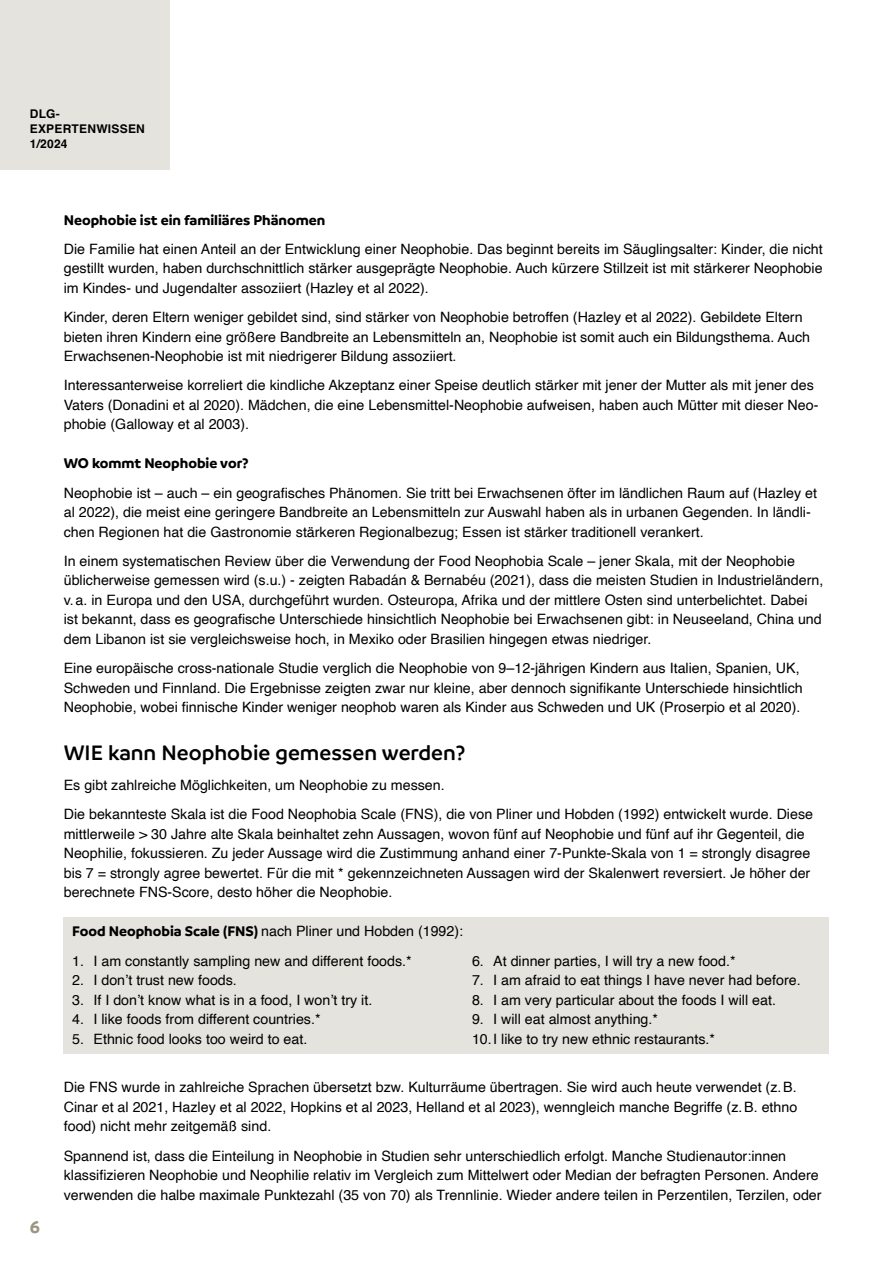
<style>
.page{position:relative;width:893px;height:1263px;background:#fff}
.page>*{position:absolute;margin:0;border:0;box-sizing:border-box;transform-origin:0 0}
.Ü1{font:600 22.5px "Branding";color:#000}
.t1{font:700 18px "Branding";color:#9b9583}
.Ü2{font:700 15px "Branding";color:#000}
.Fliesstext_9_5pt_Abstand{font:14.25px/19.5px "Helvetica";color:#000}
.Fliesstext_9_5pt{font:14.25px/19.5px "Helvetica";color:#000}
.Ü2-2{font:14.25px "Helvetica";color:#000}
.t2{font:700 12px/15px "Helvetica";letter-spacing:.02em;color:#000}
.s1{font-family:"Branding";font-weight:700;font-size:15px}
</style>
<div class="page">
<div style="left:0;top:0;width:170px;height:170px;background:#e5e3dd"></div>
<div style="left:64px;top:917px;width:765px;height:136px;background:#e5e3dd"></div>
<p class="t2" style="left:30px;top:107px;width:117px">DLG-<br>EXPERTENWISSEN<br>1/2024</p>
<p class="t1" style="left:30px;top:1217px;width:12px">6</p>
<p class="Ü2" style="left:64px;top:211px;width:263px">Neophobie ist ein familiäres Phänomen</p>
<p class="Fliesstext_9_5pt_Abstand" style="left:64px;top:239px;width:760px;text-align:justify">Die Familie hat einen Anteil an der Entwicklung einer Neophobie. Das beginnt bereits im Säuglingsalter: Kinder, die nicht gestillt wurden, haben durchschnittlich stärker ausgeprägte Neophobie. Auch kürzere Stillzeit ist mit stärkerer Neophobie im Kindes- und Jugendalter assoziiert (Hazley et al 2022).</p>
<p class="Fliesstext_9_5pt_Abstand" style="left:64px;top:308px;width:748px">Kinder, deren Eltern weniger gebildet sind, sind stärker von Neophobie betroffen (Hazley et al 2022). Gebildete Eltern bieten ihren Kindern eine größere Bandbreite an Lebensmitteln an, Neophobie ist somit auch ein Bildungsthema. Auch<br>Erwachsenen-Neophobie ist mit niedrigerer Bildung assoziiert.</p>
<p class="Fliesstext_9_5pt_Abstand" style="left:64px;top:376px;width:756px">Interessanterweise korreliert die kindliche Akzeptanz einer Speise deutlich stärker mit jener der Mutter als mit jener des<br>Vaters (Donadini et al 2020). Mädchen, die eine Lebensmittel-Neophobie aufweisen, haben auch Mütter mit dieser Neo&shy;phobie (Galloway et al 2003).</p>
<p class="Ü2" style="left:64px;top:455px;width:186px">WO kommt Neophobie vor?</p>
<p class="Fliesstext_9_5pt_Abstand" style="left:64px;top:483px;width:755px">Neophobie ist – auch – ein geografisches Phänomen. Sie tritt bei Erwachsenen öfter im ländlichen Raum auf (Hazley et al 2022), die meist eine geringere Bandbreite an Lebensmitteln zur Auswahl haben als in urbanen Gegenden. In ländli&shy;chen Regionen hat die Gastronomie stärkeren Regionalbezug; Essen ist stärker traditionell verankert.</p>
<p class="Fliesstext_9_5pt_Abstand" style="left:64px;top:551px;width:761px">In einem systematischen Review über die Verwendung der Food Neophobia Scale – jener Skala, mit der Neophobie üblicherweise gemessen wird (s.u.) - zeigten Rabadán &amp; Bernabéu (2021), dass die meisten Studien in Industrieländern, v.a. in Europa und den USA, durchgeführt wurden. Osteuropa, Afrika und der mittlere Osten sind unterbelichtet. Dabei ist bekannt, dass es geografische Unterschiede hinsichtlich Neophobie bei Erwachsenen gibt: in Neuseeland, China und dem Libanon ist sie vergleichsweise hoch, in Mexiko oder Brasilien hingegen etwas niedriger.</p>
<p class="Fliesstext_9_5pt" style="left:64px;top:659px;width:740px">Eine europäische cross-nationale Studie verglich die Neophobie von 9–12-jährigen Kindern aus Italien, Spanien, UK,<br>Schweden und Finnland. Die Ergebnisse zeigten zwar nur kleine, aber dennoch signifikante Unterschiede hinsichtlich<br>Neophobie, wobei finnische Kinder weniger neophob waren als Kinder aus Schweden und UK (Proserpio et al 2020).</p>
<p class="Ü1" style="left:64px;top:741px;width:403px">WIE kann Neophobie gemessen werden?</p>
<p class="Fliesstext_9_5pt_Abstand" style="left:64px;top:776px;width:382px">Es gibt zahlreiche Möglichkeiten, um Neophobie zu messen.</p>
<p class="Fliesstext_9_5pt_Abstand" style="left:64px;top:805px;width:751px">Die bekannteste Skala ist die Food Neophobia Scale (FNS), die von Pliner und Hobden (1992) entwickelt wurde. Diese mittlerweile &gt; 30 Jahre alte Skala beinhaltet zehn Aussagen, wovon fünf auf Neophobie und fünf auf ihr Gegenteil, die Neophilie, fokussieren. Zu jeder Aussage wird die Zustimmung anhand einer 7-Punkte-Skala von 1 = strongly disagree bis 7 = strongly agree bewertet. Für die mit * gekennzeichneten Aussagen wird der Skalenwert reversiert. Je höher der berechnete FNS-Score, desto höher die Neophobie.</p>
<p class="Ü2-2" style="left:72px;top:920px;width:392px"><span class="s1">Food Neophobia Scale (FNS)</span> nach Pliner und Hobden (1992):</p>
<p class="Fliesstext_9_5pt_Abstand" style="left:72px;top:951px;width:341px">1. I am constantly sampling new and different foods.*</p>
<p class="Fliesstext_9_5pt_Abstand" style="left:72px;top:971px;width:166px">2. I don’t trust new foods.</p>
<p class="Fliesstext_9_5pt_Abstand" style="left:72px;top:990px;width:302px">3. If I don’t know what is in a food, I won’t try it.</p>
<p class="Fliesstext_9_5pt_Abstand" style="left:72px;top:1010px;width:250px">4. I like foods from different countries.*</p>
<p class="Fliesstext_9_5pt_Abstand" style="left:72px;top:1029px;width:237px">5. Ethnic food looks too weird to eat.</p>
<p class="Fliesstext_9_5pt_Abstand" style="left:472px;top:951px;width:265px">6. At dinner parties, I will try a new food.*</p>
<p class="Fliesstext_9_5pt_Abstand" style="left:472px;top:971px;width:330px">7. I am afraid to eat things I have never had before.</p>
<p class="Fliesstext_9_5pt_Abstand" style="left:472px;top:990px;width:306px">8. I am very particular about the foods I will eat.</p>
<p class="Fliesstext_9_5pt_Abstand" style="left:472px;top:1010px;width:187px">9. I will eat almost anything.*</p>
<p class="Fliesstext_9_5pt_Abstand" style="left:472px;top:1029px;width:245px">10.I like to try new ethnic restaurants.*</p>
<p class="Fliesstext_9_5pt_Abstand" style="left:64px;top:1078px;width:735px;text-align:justify">Die FNS wurde in zahlreiche Sprachen übersetzt bzw. Kulturräume übertragen. Sie wird auch heute verwendet (z.B.<br>Cinar et al 2021, Hazley et al 2022, Hopkins et al 2023, Helland et al 2023), wenngleich manche Begriffe (z.B. ethno food) nicht mehr zeitgemäß sind.</p>
<p class="Fliesstext_9_5pt_Abstand" style="left:64px;top:1146px;width:759px">Spannend ist, dass die Einteilung in Neophobie in Studien sehr unterschiedlich erfolgt. Manche Studienautor:innen klassifizieren Neophobie und Neophilie relativ im Vergleich zum Mittelwert oder Median der befragten Personen. Andere verwenden die halbe maximale Punktezahl (35 von 70) als Trennlinie. Wieder andere teilen in Perzentilen, Terzilen, oder</p>
</div>
